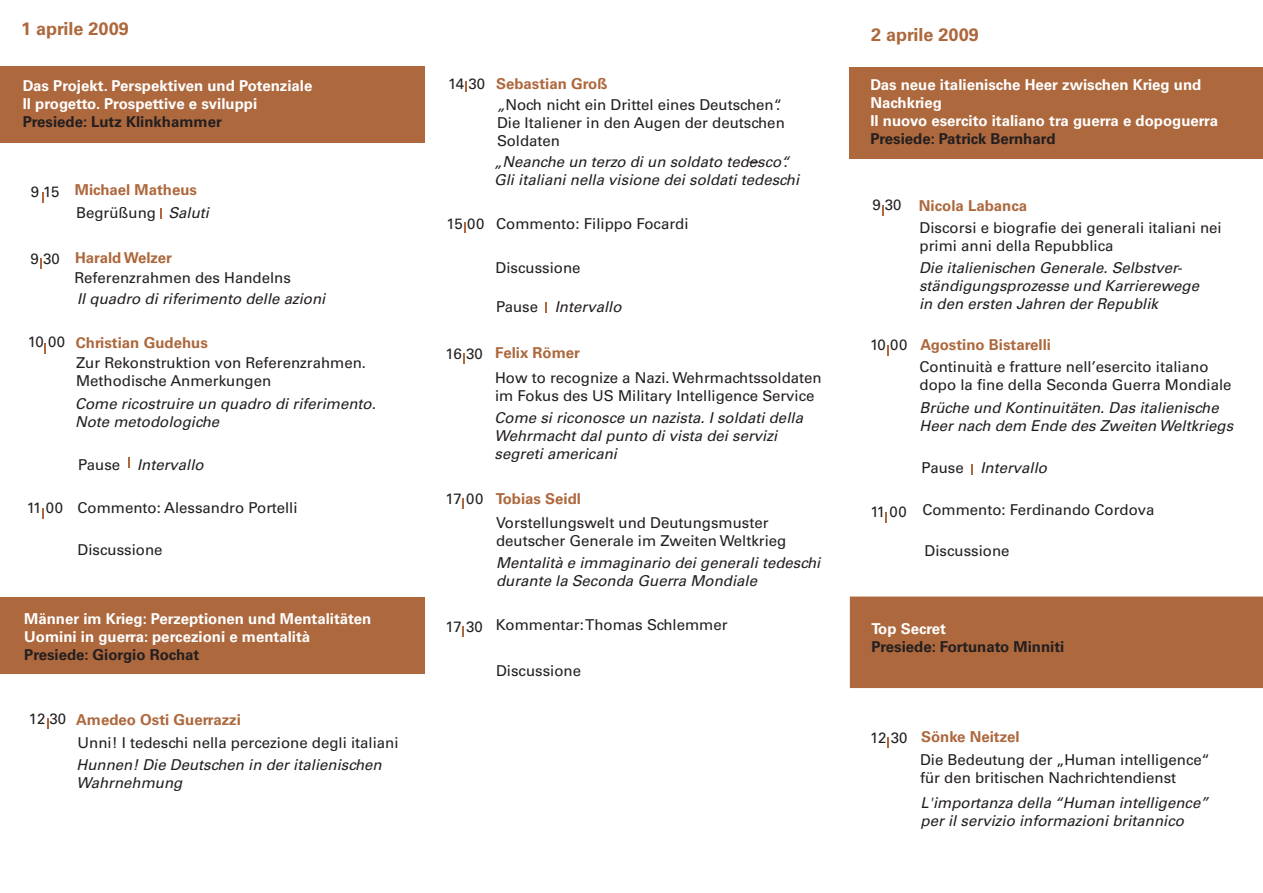
<style>
.page{position:relative;width:1263px;height:893px;background:#fff}
.page>*{position:absolute;margin:0;border:0;box-sizing:border-box;transform-origin:0 0}
.t1{font:700 18px "Univers LT";color:#ad683d}
.t2{font:18px "Univers LT";color:#231f20}
.t3{font:15px/18px "Univers LT";color:#231f20}
.t4{font:italic 15px/18px "Univers LT";color:#231f20}
.t5{font:700 15px/18px "Univers LT";color:#fff}
.t6{font:700 15px "Univers LT";color:#ad683d}
.t7{font:700 15px/18px "Univers LT";color:#231f20}
.s1{color:#231f20}
.s2{font-weight:400;color:#231f20}
.s3{font-style:italic}
.s4{font-weight:700;color:#ad683d}
.s5{font-style:normal}
.s6{color:#fff}
</style>
<div class="page">
<div style="left:850px;top:67px;width:413px;height:92px;background:#ad683d"></div>
<div style="left:0;top:66px;width:424px;height:76px;background:#ad683d"></div>
<div style="left:0;top:598px;width:424px;height:76px;background:#ad683d"></div>
<div style="left:850px;top:596px;width:413px;height:92px;background:#ad683d"></div>
<p class="t1" style="left:21px;top:18px;width:109px">1 aprile 2009</p>
<p class="t5" style="left:23px;top:77px;width:291px">Das Projekt. Perspektiven und Potenziale<br>Il progetto. Prospettive e sviluppi<br><span class="s1">Presiede: Lutz Klinkhammer</span></p>
<p class="t6" style="left:31px;top:181px;width:168px"><span class="s2">9 15</span> Michael Matheus</p>
<p class="t3" style="left:30px;top:249px;width:31px">9 30</p>
<p class="t3" style="left:76px;top:203px;width:135px">Begrüßung <span class="s3">Saluti</span></p>
<p class="t3" style="left:75px;top:247px;width:218px;line-height:20.2px"><span class="s4">Harald Welzer<br></span>Referenzrahmen des Handelns</p>
<p class="t4" style="left:77px;top:289px;width:250px">Il quadro di riferimento delle azioni</p>
<p class="t1" style="left:871px;top:24px;width:109px">2 aprile 2009</p>
<p class="t3" style="left:448px;top:74px;width:39px">14 30</p>
<p class="t5" style="left:870px;top:76px;width:349px">Das neue italienische Heer zwischen Krieg und Nachkrieg<br>Il nuovo esercito italiano tra guerra e dopoguerra <span class="s1">Presiede: Patrick Bernhard</span></p>
<p class="t6" style="left:496px;top:75px;width:113px">Sebastian Groß</p>
<p class="t3" style="left:497px;top:96px;width:289px"><span class="s3">„</span>Noch nicht ein Drittel eines Deutschen“.<br>Die Italiener in den Augen der deutschen<br>Soldaten</p>
<p class="t2" style="left:750px;top:149px;width:10px">–</p>
<p class="t4" style="left:494px;top:153px;width:307px">„Neanche un terzo di un soldato tedesco“.<br>Gli italiani nella visione dei soldati tedeschi</p>
<p class="t3" style="left:446px;top:214px;width:39px">15 00</p>
<p class="t3" style="left:496px;top:215px;width:194px">Commento: Filippo Focardi</p>
<p class="t3" style="left:496px;top:258px;width:87px">Discussione</p>
<p class="t4" style="left:496px;top:298px;width:127px"><span class="s5">Pause</span> Intervallo</p>
<p class="t3" style="left:872px;top:196px;width:31px">9 30</p>
<p class="t3" style="left:919px;top:195px;width:304px;line-height:21.8px"><span class="s4">Nicola Labanca<br></span>Discorsi e biografie dei generali italiani nei</p>
<p class="t3" style="left:919px;top:236px;width:195px">primi anni della Repubblica</p>
<p class="t4" style="left:919px;top:259px;width:282px">Die italienischen Generale. Selbstver&shy;ständigungsprozesse und Karrierewege in den ersten Jahren der Republik</p>
<p class="t3" style="left:28px;top:333px;width:39px">10 00</p>
<p class="t3" style="left:27px;top:498px;width:38px">11 00</p>
<p class="t6" style="left:76px;top:334px;width:133px">Christian Gudehus</p>
<p class="t6" style="left:920px;top:335px;width:132px">Agostino Bistarelli</p>
<p class="t3" style="left:870px;top:335px;width:39px">10 00</p>
<p class="t3" style="left:495px;top:341px;width:328px;line-height:24.5px"><span class="s4">Felix Römer<br></span>How to recognize a Nazi. Wehrmachtssoldaten</p>
<p class="t3" style="left:495px;top:386px;width:321px">im Fokus des US Military Intelligence Service</p>
<p class="t3" style="left:445px;top:345px;width:39px">16 30</p>
<p class="t3" style="left:76px;top:354px;width:292px">Zur Rekonstruktion von Referenzrahmen.<br>Methodische Anmerkungen</p>
<p class="t3" style="left:919px;top:358px;width:313px">Continuità e fratture nell’esercito italiano dopo la fine della Seconda Guerra Mondiale</p>
<p class="t4" style="left:75px;top:394px;width:302px">Come ricostruire un quadro di riferimento.<br>Note metodologiche</p>
<p class="t4" style="left:920px;top:399px;width:315px">Brüche und Kontinuitäten. Das italienische<br>Heer nach dem Ende des Zweiten Weltkriegs</p>
<p class="t4" style="left:495px;top:409px;width:310px">Come si riconosce un nazista. I soldati della<br>Wehrmacht dal punto di vista dei servizi segreti americani</p>
<p class="t4" style="left:78px;top:456px;width:127px"><span class="s5">Pause</span> Intervallo</p>
<p class="t4" style="left:922px;top:459px;width:127px"><span class="s5">Pause</span> Intervallo</p>
<p class="t3" style="left:77px;top:499px;width:222px">Commento: Alessandro Portelli</p>
<p class="t3" style="left:77px;top:541px;width:87px">Discussione</p>
<p class="t3" style="left:445px;top:490px;width:39px">17 00</p>
<p class="t3" style="left:496px;top:486px;width:274px;line-height:24px"><span class="s4">Tobias Seidl<br></span>Vorstellungswelt und Deutungsmuster</p>
<p class="t3" style="left:496px;top:531px;width:292px">deutscher Generale im Zweiten Weltkrieg</p>
<p class="t4" style="left:496px;top:554px;width:326px">Mentalità e immaginario dei generali tedeschi durante la Seconda Guerra Mondiale</p>
<p class="t3" style="left:870px;top:502px;width:38px">11 00</p>
<p class="t3" style="left:922px;top:501px;width:234px">Commento: Ferdinando Cordova</p>
<p class="t3" style="left:925px;top:541px;width:87px">Discussione</p>
<p class="t5" style="left:24px;top:610px;width:349px">Männer im Krieg: Perzeptionen und Mentalitäten<br>Uomini in guerra: percezioni e mentalità<br><span class="s1">Presiede: Giorgio Rochat</span></p>
<p class="t3" style="left:29px;top:710px;width:39px">12 30</p>
<p class="t6" style="left:76px;top:711px;width:166px">Amedeo Osti Guerrazzi</p>
<p class="t3" style="left:445px;top:617px;width:39px">17 30</p>
<p class="t3" style="left:496px;top:616px;width:233px">Kommentar: Thomas Schlemmer</p>
<p class="t3" style="left:496px;top:662px;width:87px">Discussione</p>
<p class="t7" style="left:871px;top:620px;width:195px"><span class="s6">Top Secret<br></span>Presiede: Fortunato Minniti</p>
<p class="t3" style="left:77px;top:733px;width:323px">Unni! I tedeschi nella percezione degli italiani</p>
<p class="t3" style="left:870px;top:728px;width:39px">12 30</p>
<p class="t4" style="left:77px;top:756px;width:307px">Hunnen! Die Deutschen in der italienischen<br>Wahrnehmung</p>
<p class="t6" style="left:921px;top:728px;width:100px">Sönke Neitzel</p>
<p class="t3" style="left:920px;top:751px;width:291px">Die Bedeutung der „Human intelligence“ für den britischen Nachrichtendienst</p>
<p class="t4" style="left:921px;top:794px;width:289px">L'importanza della “Human intelligence” per il servizio informazioni britannico</p>
</div>
